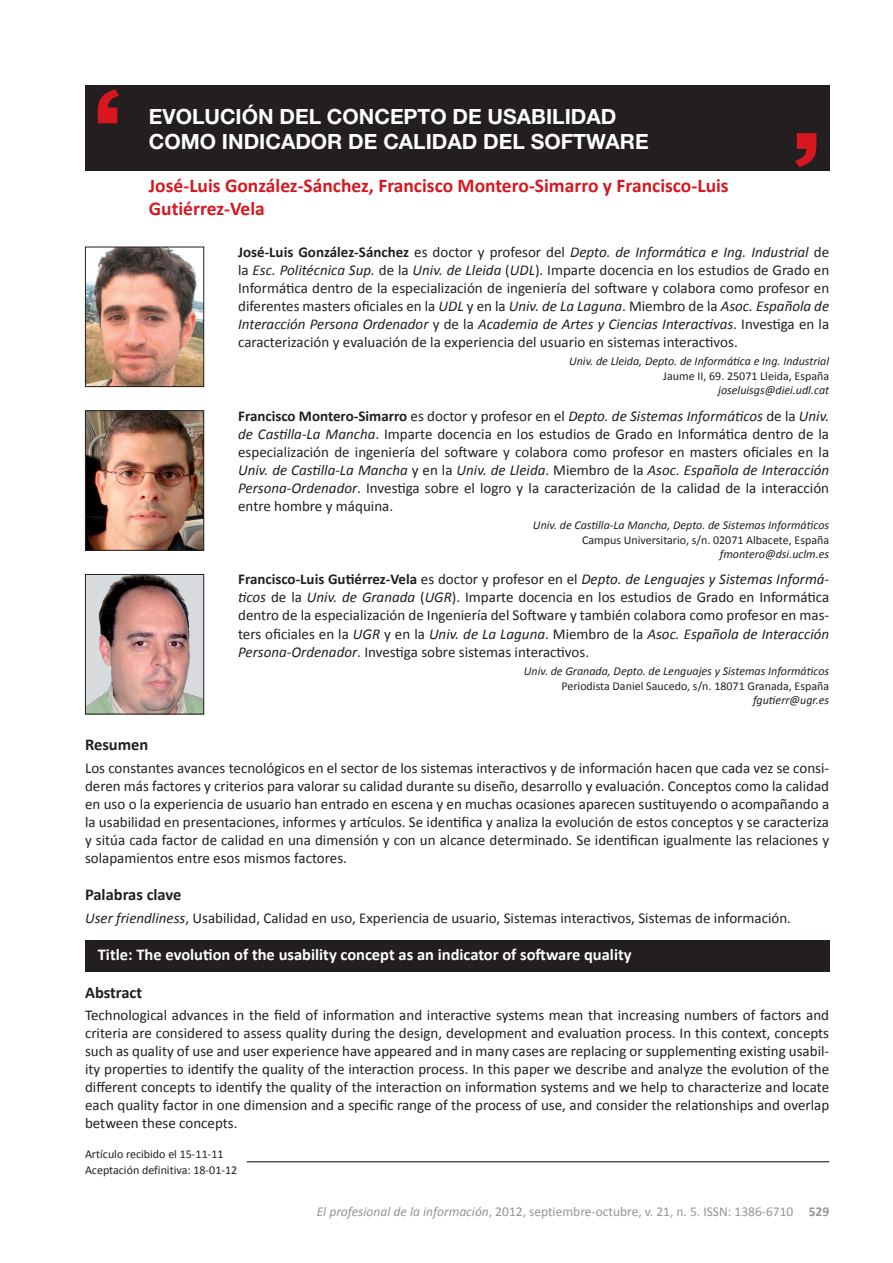
<style>
.page{position:relative;width:893px;height:1263px;background:#fff}
.page>*{position:absolute;margin:0;border:0;box-sizing:border-box;transform-origin:0 0}
.t1{font:700 21px "Helvetica Neue";color:#fff}
.t2{font:700 19.5px/23.4px "Calibri";color:#d7171f}
.t3{font:700 16.5px "Calibri";color:#fff}
.t4{font:700 16.5px "Calibri";color:#231f20}
.t5{font:15px/18px "Calibri";color:#231f20;text-align:justify}
.t6{font:13.5px "Calibri";color:#939598}
.t7{font:italic 12px "Calibri";color:#231f20}
.t8{font:12px/15.6px "Calibri";color:#231f20}
.s1{font-weight:700}
.s2{font-style:italic}
</style>
<div class="page">
<div style="left:85px;top:85px;width:744px;height:85px;background:#231f20"></div>
<svg style="left:795px;top:133px;width:21px;height:34px"></svg>
<svg style="left:98px;top:89px;width:21px;height:34px"></svg>
<div style="left:85px;top:940px;width:744px;height:32px;background:#231f20"></div>
<hr style="left:247px;top:1161px;width:582px;height:1px;background:#231f20">
<img style="left:87px;top:249px;width:115px;height:136px">
<div style="left:85px;top:247px;width:119px;height:140px;border:1px solid #231f20"></div>
<img style="left:87px;top:412px;width:115px;height:137px">
<div style="left:85px;top:410px;width:119px;height:141px;border:1px solid #231f20"></div>
<img style="left:87px;top:576px;width:115px;height:136px">
<div style="left:85px;top:574px;width:119px;height:140px;border:1px solid #231f20"></div>
<h1 class="t1" style="left:149px;top:104px;width:28px">EVOLUCI</h1>
<h1 class="t1" style="left:242px;top:104px;width:52px">ÓN DEL</h1>
<h1 class="t1" style="left:327px;top:104px;width:63px">CONCEPTO</h1>
<h1 class="t1" style="left:453px;top:104px;width:49px">DE USABILIDAD</h1>
<h1 class="t1" style="left:149px;top:129px;width:18px">COMO</h1>
<h1 class="t1" style="left:222px;top:129px;width:37px">INDICADOR</h1>
<h1 class="t1" style="left:348px;top:129px;width:50px">DE CALIDAD</h1>
<h1 class="t1" style="left:483px;top:129px;width:15px">DEL</h1>
<h1 class="t1" style="left:531px;top:129px;width:16px">SOFTWARE</h1>
<h2 class="t2" style="left:149px;top:174px;width:581px">José-Luis González-Sánchez, Francisco Montero-Simarro y Francisco-Luis<br>Gutiérrez-Vela</h2>
<p class="t5" style="left:238px;top:243px;width:593px"><span class="s1">José-Luis González-Sánchez</span> es doctor y profesor del <span class="s2">Depto. de Informática e Ing. Industrial</span> de la <span class="s2">Esc. Politécnica Sup.</span> de la <span class="s2">Univ. de Lleida</span> (<span class="s2">UDL</span>). Imparte docencia en los estudios de Grado en Informática dentro de la especialización de ingeniería del software y colabora como profesor en diferentes masters oficiales en la <span class="s2">UDL</span> y en la <span class="s2">Univ. de La Laguna</span>. Miembro de la <span class="s2">Asoc. Española de Interacción Persona Ordenador</span> y de la <span class="s2">Academia de Artes y Ciencias Interactivas</span>. Investiga en la caracterización y evaluación de la experiencia del usuario en sistemas interactivos.</p>
<p class="t7" style="left:569px;top:353px;width:262px">Univ. de Lleida, Depto. de Informática e Ing. Industrial</p>
<p class="t8" style="left:663px;top:368px;width:167px">Jaume II, 69. 25071 Lleida, España</p>
<p class="t7" style="left:718px;top:382px;width:113px">joseluisgs@diei.udl.cat</p>
<p class="t5" style="left:238px;top:407px;width:593px"><span class="s1">Francisco Montero-Simarro</span> es doctor y profesor en el <span class="s2">Depto. de Sistemas Informáticos</span> de la <span class="s2">Univ. de Castilla-La Mancha</span>. Imparte docencia en los estudios de Grado en Informática dentro de la especialización de ingeniería del software y colabora como profesor en masters oficiales en la <span class="s2">Univ. de Castilla-La Mancha</span> y en la <span class="s2">Univ. de Lleida</span>. Miembro de la <span class="s2">Asoc. Española de Interacción Persona-Ordenador</span>. Investiga sobre el logro y la caracterización de la calidad de la interacción entre hombre y máquina.</p>
<p class="t7" style="left:533px;top:517px;width:298px">Univ. de Castilla-La Mancha, Depto. de Sistemas Informáticos</p>
<p class="t8" style="left:582px;top:532px;width:249px">Campus Universitario, s/n. 02071 Albacete, España</p>
<p class="t7" style="left:720px;top:546px;width:111px">fmontero@dsi.uclm.es</p>
<p class="t5" style="left:238px;top:570px;width:593px"><span class="s1">Francisco-Luis Gutiérrez-Vela</span> es doctor y profesor en el <span class="s2">Depto. de Lenguajes y Sistemas Informá&shy;ticos</span> de la <span class="s2">Univ. de Granada</span> (<span class="s2">UGR</span>). Imparte docencia en los estudios de Grado en Informática dentro de la especialización de Ingeniería del Software y también colabora como profesor en mas&shy;ters oficiales en la <span class="s2">UGR</span> y en la <span class="s2">Univ. de La Laguna</span>. Miembro de la <span class="s2">Asoc. Española de Interacción Persona-Ordenador</span>. Investiga sobre sistemas interactivos.</p>
<p class="t7" style="left:524px;top:663px;width:307px">Univ. de Granada, Depto. de Lenguajes y Sistemas Informáticos</p>
<p class="t8" style="left:561px;top:678px;width:269px">Periodista Daniel Saucedo, s/n. 18071 Granada, España</p>
<p class="t7" style="left:753px;top:692px;width:78px">fgutierr@ugr.es</p>
<p class="t4" style="left:85px;top:734px;width:65px">Resumen</p>
<p class="t5" style="left:85px;top:758px;width:746px">Los constantes avances tecnológicos en el sector de los sistemas interactivos y de información hacen que cada vez se consi&shy;deren más factores y criterios para valorar su calidad durante su diseño, desarrollo y evaluación. Conceptos como la calidad en uso o la experiencia de usuario han entrado en escena y en muchas ocasiones aparecen sustituyendo o acompañando a la usabilidad en presentaciones, informes y artículos. Se identifica y analiza la evolución de estos conceptos y se caracteriza y sitúa cada factor de calidad en una dimensión y con un alcance determinado. Se identifican igualmente las relaciones y solapamientos entre esos mismos factores.</p>
<p class="t4" style="left:85px;top:884px;width:98px">Palabras clave</p>
<p class="t5" style="left:85px;top:909px;width:707px"><span class="s2">User friendliness</span>, Usabilidad, Calidad en uso, Experiencia de usuario, Sistemas interactivos, Sistemas de información.</p>
<p class="t3" style="left:98px;top:944px;width:535px">Title: The evolution of the usability concept as an indicator of software quality</p>
<p class="t4" style="left:85px;top:982px;width:59px">Abstract</p>
<p class="t5" style="left:85px;top:1006px;width:746px">Technological advances in the field of information and interactive systems mean that increasing numbers of factors and criteria are considered to assess quality during the design, development and evaluation process. In this context, concepts such as quality of use and user experience have appeared and in many cases are replacing or supplementing existing usabil&shy;ity properties to identify the quality of the interaction process. In this paper we describe and analyze the evolution of the different concepts to identify the quality of the interaction on information systems and we help to characterize and locate each quality factor in one dimension and a specific range of the process of use, and consider the relationships and overlap between these concepts.</p>
<p class="t8" style="left:85px;top:1146px;width:154px">Artículo recibido el 15-11-11<br>Aceptación definitiva: 18-01-12</p>
<p class="t6" style="left:317px;top:1203px;width:514px"><span class="s2">El profesional de la información</span>, 2012, septiembre-octubre, v. 21, n. 5. ISSN: 1386-6710 <span class="s1">529</span></p>
</div>
